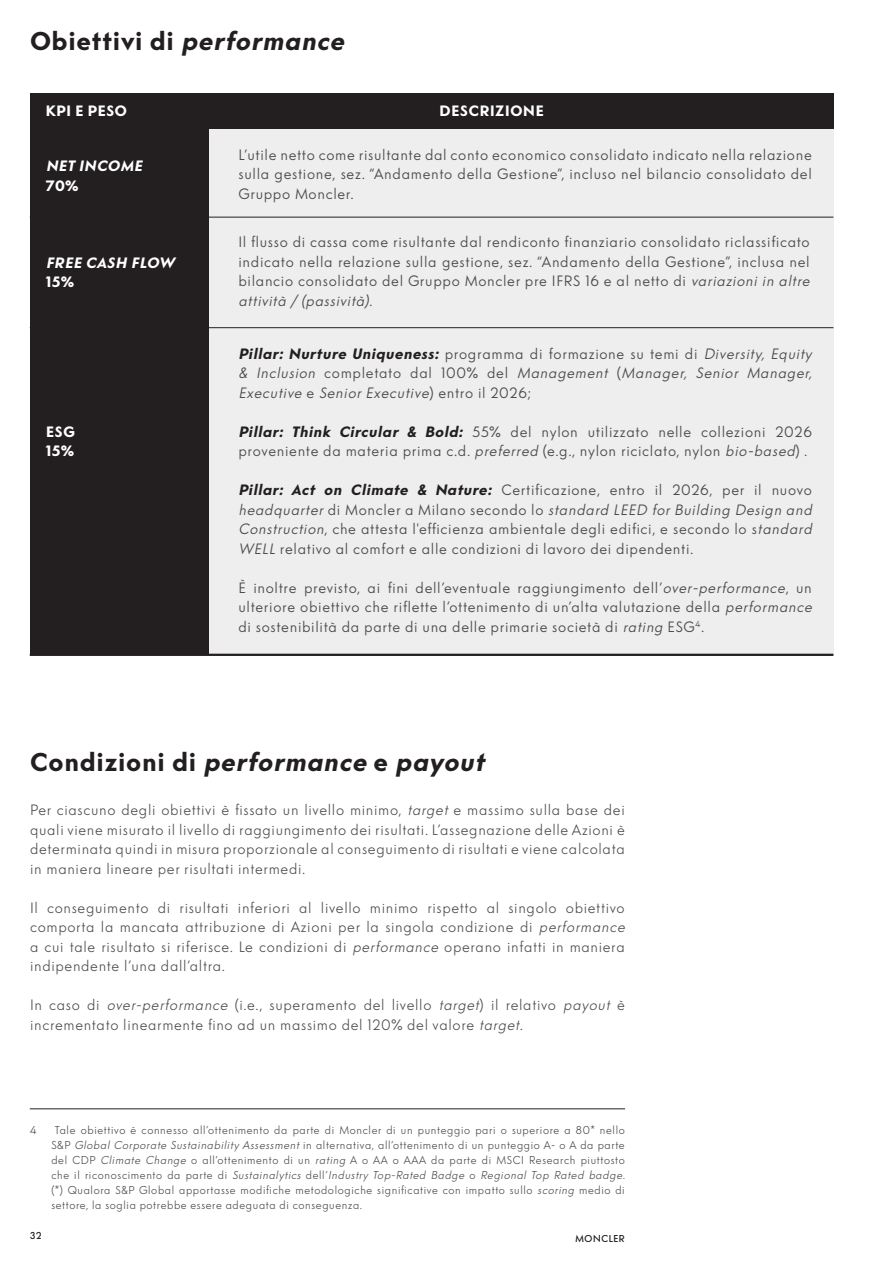
<style>
.page{position:relative;width:893px;height:1263px;background:#fff}
.page>*{position:absolute;margin:0;border:0;box-sizing:border-box;transform-origin:0 0}
.t1{font:italic 700 27px "Moncler Gothic";color:#231f20}
.t2{font:700 27px "Moncler Gothic";color:#231f20}
.t3{font:15.75px/19.5px "Moncler Gothic";color:#4b4c4d}
.t4{font:300 15.75px/19.5px "Moncler Gothic";color:#4b4c4d}
.t5{font:italic 15.75px/19.5px "Moncler Gothic";color:#4b4c4d;text-align:justify}
.t6{font:700 15.75px "Moncler Gothic";letter-spacing:.01em;color:#fff}
.t7{font:italic 700 15.75px "Moncler Gothic";color:#fff}
.t8{font:300 12px/15px "Moncler Gothic";color:#4b4c4d}
.t9{font:500 10.5px "Moncler Gothic";color:#231f20}
.s1{font-style:italic}
.s2{font-weight:700;color:#231f20}
.s3{font-style:normal}
.s4{font-weight:700;font-style:italic;color:#231f20}
</style>
<div class="page">
<div style="left:30px;top:118px;width:803px;height:537px;background:#eeeeef"></div>
<hr style="left:30px;top:217px;width:803px;height:1px;background:#231f20">
<hr style="left:30px;top:327px;width:803px;height:1px;background:#231f20">
<hr style="left:30px;top:654px;width:803px;height:2px;background:#231f20">
<div style="left:30px;top:124px;width:178px;height:531px;background:#231f20"></div>
<div style="left:30px;top:93px;width:803px;height:36px;background:#231f20"></div>
<hr style="left:30px;top:1108px;width:595px;height:1px;background:#231f20">
<p class="t2" style="left:30px;top:25px;width:322px">O b i ettivi d i <span class="s1">performance</span></p>
<p class="t6" style="left:46px;top:101px;width:83px">KPI E PESO</p>
<p class="t6" style="left:439px;top:101px;width:106px">DESCRIZIONE</p>
<p class="t7" style="left:46px;top:157px;width:101px">NET INCOME</p>
<p class="t6" style="left:46px;top:177px;width:35px">70%</p>
<p class="t7" style="left:46px;top:253px;width:134px">FREE CASH FLOW</p>
<p class="t6" style="left:46px;top:273px;width:30px">15%</p>
<p class="t6" style="left:46px;top:422px;width:31px">ESG</p>
<p class="t6" style="left:46px;top:442px;width:30px">15%</p>
<p class="t3" style="left:238px;top:145px;width:575px;text-align:justify">L’utile netto come risultante dal conto economico consolidato indicato nella relazione sulla gestione, sez. “Andamento della Gestione”, incluso nel bilancio consolidato del Gruppo Moncler.</p>
<p class="t3" style="left:238px;top:232px;width:576px">Il flusso di cassa come risultante dal rendiconto finanziario consolidato riclassificato indicato nella relazione sulla gestione, sez. “Andamento della Gestione”, inclusa nel bilancio consolidato del Gruppo Moncler pre IFRS 16 e al netto di <span class="s1">variazioni in altre attività / (passività).</span></p>
<p class="t5" style="left:238px;top:344px;width:579px"><span class="s2">Pillar: Nurture Uniqueness:</span> <span class="s3">p ro g ra m m a d i fo r m a z i o n e s u te m i d i</span> Diversity, Equity &amp; Inclusion <span class="s3">c o m p l eta to d a l 1 0 0% d e l</span> Management <span class="s3">(</span>Manager, Senior Manager, Executive <span class="s3">e</span> SeniorExecutive<span class="s3">) e n t ro i l 2 0 2 6;</span></p>
<p class="t3" style="left:238px;top:422px;width:576px"><span class="s4">Pillar: Think Circular &amp; Bold:</span> 55% del nylon utilizzato nelle collezioni 2026 proveniente da materia prima c.d. <span class="s1">preferred</span> (e.g., nylon riciclato, nylon <span class="s1">bio-based</span>) .</p>
<p class="t3" style="left:238px;top:480px;width:579px"><span class="s4">Pillar: Act on Climate &amp; Nature:</span> Certificazione, entro il 2026, per il nuovo <span class="s1">headquarter</span>d i M o n c l e r a M i l a n o s e c o n d o l o <span class="s1">standard LEED forBuilding Design and Construction</span>, che attesta l'efficienza ambientale degli edifici, e secondo lo s<span class="s1">tandard WELL</span> relativo al comfort e alle condizioni di lavoro dei dipendenti.</p>
<p class="t3" style="left:238px;top:578px;width:579px">È inoltre previsto, ai fini dell’eventuale raggiungimento dell’<span class="s1">over-performance</span>, un ulteriore obiettivo che riflette l’ottenimento di un’alta valutazione della <span class="s1">performance </span>di sostenibilità da parte di una delle primarie società di <span class="s1">rating</span> ESG<sup>4</sup>.</p>
<p class="t1" style="left:30px;top:747px;width:462px"><span class="s3">C o n d i z i o n i d i</span> performance <span class="s3">e</span> payout</p>
<p class="t4" style="left:30px;top:800px;width:597px;text-align:justify">Per ciascuno degli obiettivi è fissato un livello minimo, <span class="s1">target</span> e massimo sulla base dei quali viene misurato il livello di raggiungimento dei risultati. L’assegnazione delle Azioni è determinata quindi in misura proporzionale al conseguimento di risultati e viene calcolata in maniera lineare per risultati intermedi.</p>
<p class="t4" style="left:30px;top:898px;width:600px">Il conseguimento di risultati inferiori al livello minimo rispetto al singolo obiettivo comporta la mancata attribuzione di Azioni per la singola condizione di <span class="s1">performance </span>a cui tale risultato si riferisce. Le condizioni di <span class="s1">performance</span> operano infatti in maniera indipendente l’una dall’altra.</p>
<p class="t4" style="left:30px;top:995px;width:597px">In caso di <span class="s1">over-performance</span> (i.e., superamento del livello <span class="s1">target</span>) il relativo <span class="s1">payout</span> è incrementato linearmente fino ad un massimo del 120% del valore <span class="s1">target</span>.</p>
<p class="t8" style="left:30px;top:1123px;width:9px">4</p>
<p class="t8" style="left:51px;top:1123px;width:578px">Tale obiettivo è connesso all’ottenimento da parte di Moncler di un punteggio pari o superiore a 80* nello S&amp;P <span class="s1">Global Corporate Sustainability Assessment</span> in alternativa, all’ottenimento di un punteggio A- o A da parte del CDP <span class="s1">Climate Change</span> o all’ottenimento di un <span class="s1">rating</span> A o AA o AAA da parte di MSCI Research piuttosto c h e i l r i c o n o s c i m e n to d a p a rte d i <span class="s1">Sustainalytics</span> d e l l ’ <span class="s1">Industry Top-Rated Badge</span> o <span class="s1">Regional Top Rated badge. </span>(*) Qualora S&amp;P Global apportasse modifiche metodologiche significative con impatto sullo <span class="s1">scoring</span> medio di settore, la soglia potrebbe essere adeguata di conseguenza.</p>
<p class="t9" style="left:30px;top:1229px;width:13px">32</p>
<p class="t9" style="left:575px;top:1233px;width:51px">MONCLER</p>
</div>
